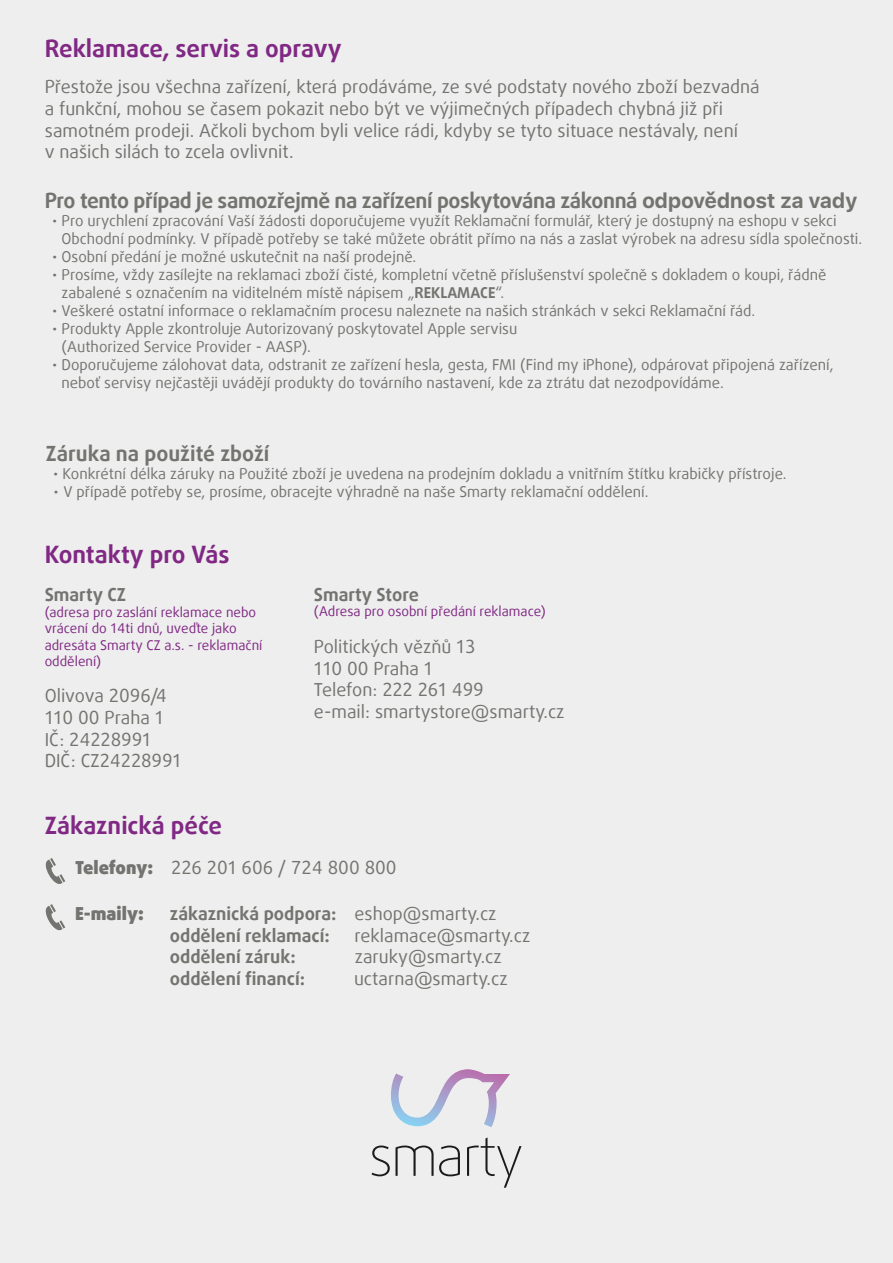
<style>
.page{position:relative;width:893px;height:1263px;background:#eee}
.page>*{position:absolute;margin:0;border:0;box-sizing:border-box;transform-origin:0 0}
.t1{font:700 24px "Smarty Pro";color:#802884}
.t2{font:700 21px "Smarty Pro";letter-spacing:-.02em;color:#737370}
.t3{font:700 21px "Smarty Pro";color:#737370}
.t4{font:18px "Smarty Pro";color:#737370}
.t5{font:700 18px/21.6px "Smarty Pro";color:#737370}
.t6{font:900 18px "Smarty Pro";color:#737370}
.t7{font:15px/18px "Smarty Pro";color:#737370}
.t8{font:13.5px/16.2px "Smarty Pro";color:#802884}
.s1{font-family:"SFUI Text"}
.s2{font-weight:700}
.s3{font-weight:900}
.s4{font-weight:400}
</style>
<div class="page">
<svg style="left:45px;top:858px;width:20px;height:26px"></svg>
<svg style="left:45px;top:904px;width:20px;height:27px"></svg>
<svg style="left:391px;top:1069px;width:119px;height:58px"></svg>
<svg style="left:371px;top:1145px;width:89px;height:31px"></svg>
<svg style="left:467px;top:1137px;width:54px;height:51px"></svg>
<p class="t1" style="left:45px;top:32px;width:298px">Reklamace, servis a opravy</p>
<p class="t4" style="left:45px;top:75px;width:717px">Přestože jsou všechna zařízení, která prodáváme, ze své podstaty nového zboží bezvadná</p>
<p class="t4" style="left:45px;top:97px;width:680px">a funkční, mohou se časem pokazit nebo být ve výjimečných případech chybná již při</p>
<p class="t4" style="left:45px;top:118px;width:695px">samotném prodeji. Ačkoli bychom byli velice rádi, kdyby se tyto situace nestávaly, není</p>
<p class="t4" style="left:45px;top:140px;width:251px">v našich silách to zcela ovlivnit.</p>
<p class="t2" style="left:45px;top:186px;width:814px">Pro tento případ je samozřejmě na zařízení poskytována zákonná <span class="s1">odpovědnost za vady</span></p>
<p class="t7" style="left:62px;top:212px;width:802px;text-indent:-9px">• Pro urychlení zpracování Vaší žádosti doporučujeme využít Reklamační formulář, který je dostupný na eshopu v sekci<br>Obchodní podmínky. V případě potřeby se také můžete obrátit přímo na nás a zaslat výrobek na adresu sídla společnosti.</p>
<p class="t7" style="left:52px;top:248px;width:366px">• Osobní předání je možné uskutečnit na naší prodejně.</p>
<p class="t7" style="left:62px;top:266px;width:766px;text-indent:-9px">• Prosíme, vždy zasílejte na reklamaci zboží čisté, kompletní včetně příslušenství společně s dokladem o koupi, řádně zabalené s označením na viditelném místě nápisem „<span class="s2">REKLAMACE</span>“.</p>
<p class="t7" style="left:52px;top:302px;width:704px">• Veškeré ostatní informace o reklamačním procesu naleznete na našich stránkách v sekci Reklamační řád.</p>
<p class="t7" style="left:62px;top:320px;width:457px;text-indent:-9px">• Produkty Apple zkontroluje Autorizovaný poskytovatel Apple servisu (Authorized Service Provider - AASP).</p>
<p class="t7" style="left:62px;top:356px;width:773px;text-indent:-9px">• Doporučujeme zálohovat data, odstranit ze zařízení hesla, gesta, FMI (Find my iPhone), odpárovat připojená zařízení, neboť servisy nejčastěji uvádějí produkty do továrního nastavení, kde za ztrátu dat nezodpovídáme.</p>
<p class="t3" style="left:46px;top:440px;width:225px">Záruka na použité zboží</p>
<p class="t7" style="left:53px;top:465px;width:735px">• Konkrétní délka záruky na Použité zboží je uvedena na prodejním dokladu a vnitřním štítku krabičky přístroje.</p>
<p class="t7" style="left:53px;top:483px;width:596px">• V případě potřeby se, prosíme, obracejte výhradně na naše Smarty reklamační oddělení.</p>
<p class="t1" style="left:45px;top:538px;width:186px">Kontakty pro Vás</p>
<p class="t5" style="left:45px;top:584px;width:83px">Smarty CZ</p>
<p class="t8" style="left:45px;top:604px;width:219px">(adresa pro zaslání reklamace nebo vrácení do 14ti dnů, uveďte jako adresáta Smarty CZ a.s. - reklamační oddělení)</p>
<p class="t4" style="left:45px;top:684px;width:124px">Olivova 2096/4</p>
<p class="t4" style="left:45px;top:706px;width:120px">110 00 Praha 1</p>
<p class="t4" style="left:45px;top:727px;width:108px">IČ: 24228991</p>
<p class="t4" style="left:45px;top:749px;width:138px">DIČ: CZ24228991</p>
<p class="t1" style="left:45px;top:809px;width:179px">Zákaznická péče</p>
<p class="t5" style="left:314px;top:584px;width:107px">Smarty Store</p>
<p class="t8" style="left:314px;top:603px;width:233px">(Adresa pro osobní předání reklamace)</p>
<p class="t4" style="left:314px;top:635px;width:163px">Politických vězňů 13</p>
<p class="t4" style="left:314px;top:656px;width:120px">110 00 Praha 1</p>
<p class="t4" style="left:314px;top:678px;width:171px">Telefon: 222 261 499</p>
<p class="t4" style="left:314px;top:699px;width:252px">e-mail: smartystore@smarty.cz</p>
<p class="t4" style="left:75px;top:856px;width:323px"><span class="s3">Telefony:</span> 226 201 606 / 724 800 800</p>
<p class="t6" style="left:75px;top:902px;width:70px">E-maily:</p>
<p class="t5" style="left:170px;top:903px;width:328px">zákaznická podpora: <span class="s4">eshop@smarty.cz </span>oddělení reklamací:</p>
<p class="t4" style="left:354px;top:923px;width:177px">reklamace@smarty.cz</p>
<p class="t5" style="left:170px;top:946px;width:128px">oddělení záruk:</p>
<p class="t4" style="left:355px;top:945px;width:149px">zaruky@smarty.cz</p>
<p class="t5" style="left:170px;top:968px;width:137px">oddělení financí:</p>
<p class="t4" style="left:354px;top:966px;width:155px">uctarna@smarty.cz</p>
</div>
